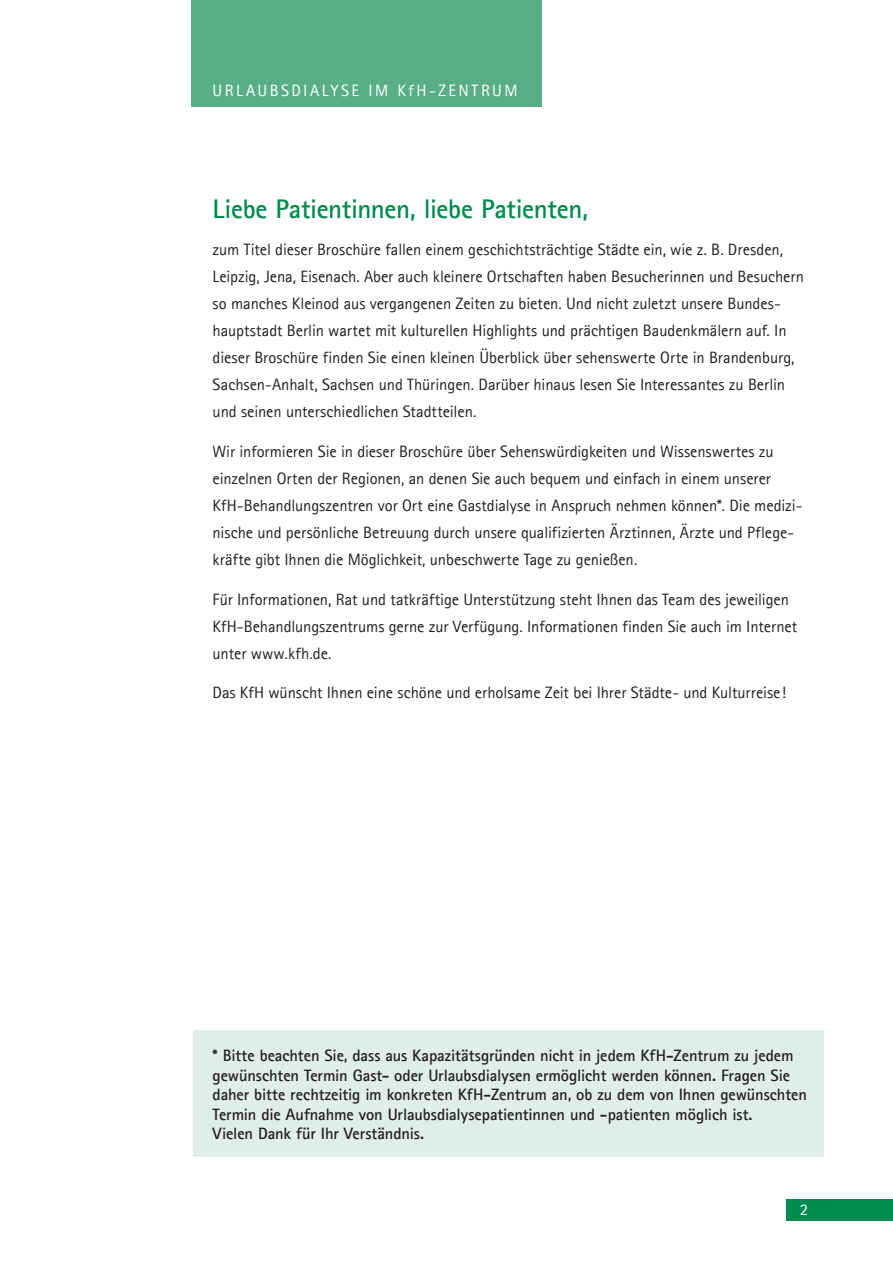
<style>
.page{position:relative;width:893px;height:1263px;background:#fff}
.page>*{position:absolute;margin:0;border:0;box-sizing:border-box;transform-origin:0 0}
.t1{font:700 27px "Agfa Rotis Sans Serif";letter-spacing:-.015em;color:#008c4e}
.t2{font:16.5px/27px "Agfa Rotis Sans Serif";letter-spacing:-.005em;color:#231f20}
.t3{font:700 16.5px/19.5px "Agfa Rotis Sans Serif";letter-spacing:-.01em;color:#231f20}
.t4{font:16.5px "Agfa Rotis Sans Serif";letter-spacing:.145em;color:#fff}
</style>
<div class="page">
<div style="left:191px;top:0;width:351px;height:106px;background:#58ae86"></div>
<div style="left:787px;top:1199px;width:106px;height:21px;background:#008c4e"></div>
<div style="left:193px;top:1030px;width:630px;height:127px;background:#dfeee6"></div>
<p class="t4" style="left:213px;top:80px;width:306px">URLAUBSDIALYSE IM KfH-ZENTRUM</p>
<h1 class="t1" style="left:213px;top:192px;width:377px">Liebe Patientinnen, liebe Patienten,</h1>
<p class="t2" style="left:213px;top:236px;width:593px">zum Titel dieser Broschüre fallen einem geschichtsträchtige Städte ein, wie z. B. Dresden, Leipzig, Jena, Eisenach. Aber auch kleinere Ortschaften haben Besucherinnen und Besuchern so manches Kleinod aus vergangenen Zeiten zu bieten. Und nicht zuletzt unsere Bundes&shy;hauptstadt Berlin wartet mit kulturellen Highlights und prächtigen Baudenkmälern auf. In dieser Broschüre finden Sie einen kleinen Überblick über sehenswerte Orte in Brandenburg, Sachsen-Anhalt, Sachsen und Thüringen. Darüber hinaus lesen Sie Interessantes zu Berlin und seinen unterschiedlichen Stadtteilen.</p>
<p class="t2" style="left:213px;top:438px;width:591px">Wir informieren Sie in dieser Broschüre über Sehenswürdigkeiten und Wissenswertes zu einzelnen Orten der Regionen, an denen Sie auch bequem und einfach in einem unserer KfH-Behandlungszentren vor Ort eine Gastdialyse in Anspruch nehmen können*. Die medizi&shy;nische und persönliche Betreuung durch unsere qualifizierten Ärztinnen, Ärzte und Pflege&shy;kräfte gibt Ihnen die Möglichkeit, unbeschwerte Tage zu genießen.</p>
<p class="t2" style="left:213px;top:585px;width:586px">Für Informationen, Rat und tatkräftige Unterstützung steht Ihnen das Team des jeweiligen<br>KfH-Behandlungszentrums gerne zur Verfügung. Informationen finden Sie auch im Internet unter www.kfh.de.</p>
<p class="t2" style="left:213px;top:679px;width:575px">Das KfH wünscht Ihnen eine schöne und erholsame Zeit bei Ihrer Städte- und Kulturreise!</p>
<p class="t3" style="left:213px;top:1045px;width:596px">* Bitte beachten Sie, dass aus Kapazitätsgründen nicht in jedem KfH-Zentrum zu jedem gewünschten Termin Gast- oder Urlaubsdialysen ermöglicht werden können. Fragen Sie daher bitte rechtzeitig im konkreten KfH-Zentrum an, ob zu dem von Ihnen gewünschten Termin die Aufnahme von Urlaubsdialysepatientinnen und -patienten möglich ist.<br>Vielen Dank für Ihr Verständnis.</p>
<p class="t4" style="left:800px;top:1200px;width:10px">2</p>
</div>
